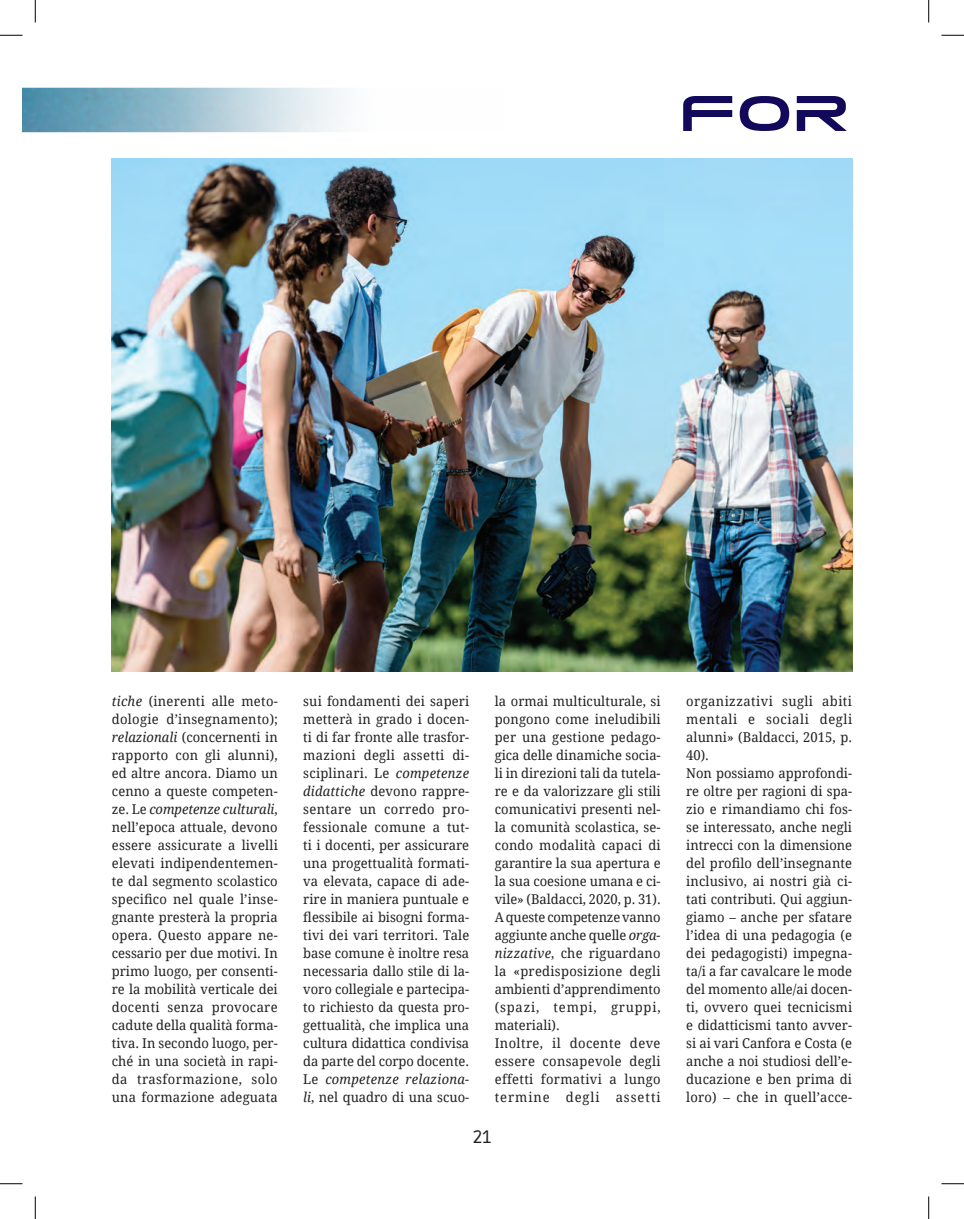
<style>
.page{position:relative;width:964px;height:1219px;background:#fff}
.page>*{position:absolute;margin:0;border:0;box-sizing:border-box;transform-origin:0 0}
.t1{font:57.6px "Tele Marines Bold Expanded";color:#13095a}
.t2{font:18px "Ruda";color:#231f20}
.t3{font:13.5px/18px "Droid Serif";letter-spacing:.005em;color:#231f20;text-align:justify;scale:.96 1}
.s1{font-style:italic}
</style>
<div class="page">
<img style="left:22px;top:88px;width:322px;height:44px">
<img style="left:112px;top:159px;width:740px;height:513px">
<svg style="left:0;top:35px;width:22px;height:1px"></svg>
<svg style="left:941px;top:35px;width:22px;height:1px"></svg>
<svg style="left:0;top:1183px;width:22px;height:1px"></svg>
<svg style="left:941px;top:1183px;width:22px;height:1px"></svg>
<svg style="left:35px;top:0;width:1px;height:22px"></svg>
<svg style="left:35px;top:1196px;width:1px;height:23px"></svg>
<svg style="left:928px;top:0;width:1px;height:22px"></svg>
<svg style="left:928px;top:1196px;width:1px;height:23px"></svg>
<h1 class="t1" style="left:679px;top:85px;width:172px">FOR</h1>
<p class="t3" style="left:112px;top:692px;width:174px"><span class="s1">tiche</span> (inerenti alle meto&shy;dologie d’insegnamento); <span class="s1">relazionali</span> (concernenti in rapporto con gli alunni), ed altre ancora. Diamo un cenno a queste competen&shy;ze. Le <span class="s1">competenze culturali</span>, nell’epoca attuale, devono essere assicurate a livelli elevati indipendentemen&shy;te dal segmento scolastico specifico nel quale l’inse&shy;gnante presterà la propria opera. Questo appare ne&shy;cessario per due motivi. In primo luogo, per consenti&shy;re la mobilità verticale dei docenti senza provocare cadute della qualità forma&shy;tiva. In secondo luogo, per&shy;ché in una società in rapi&shy;da trasformazione, solo una formazione adeguata</p>
<p class="t3" style="left:303px;top:692px;width:174px">sui fondamenti dei saperi metterà in grado i docen&shy;ti di far fronte alle trasfor&shy;mazioni degli assetti di&shy;sciplinari. Le <span class="s1">competenze didattiche</span> devono rappre&shy;sentare un corredo pro&shy;fessionale comune a tut&shy;ti i docenti, per assicurare una progettualità formati&shy;va elevata, capace di ade&shy;rire in maniera puntuale e flessibile ai bisogni forma&shy;tivi dei vari territori. Tale base comune è inoltre resa necessaria dallo stile di la&shy;voro collegiale e partecipa&shy;to richiesto da questa pro&shy;gettualità, che implica una cultura didattica condivisa da parte del corpo docente.<br>Le <span class="s1">competenze relaziona&shy;li</span>, nel quadro di una scuo-</p>
<p class="t3" style="left:494px;top:692px;width:174px;text-align:left">la ormai multiculturale, si pongono come ineludibili per una gestione pedago&shy;gica delle dinamiche socia&shy;li in direzioni tali da tutela&shy;re e da valorizzare gli stili comunicativi presenti nel&shy;la comunità scolastica, se&shy;condo modalità capaci di garantire la sua apertura e la sua coesione umana e ci&shy;vile» (Baldacci, 2020, p. 31).<br>A queste competenze vanno aggiunte anche quelle <span class="s1">orga&shy;nizzative</span>, che riguardano la «predisposizione degli ambienti d’apprendimento (spazi, tempi, gruppi, materiali).<br>Inoltre, il docente deve essere consapevole degli effetti formativi a lungo termine degli assetti</p>
<p class="t3" style="left:686px;top:692px;width:174px;text-align:left">organizzativi sugli abiti mentali e sociali degli alunni» (Baldacci, 2015, p.<br>40).<br>Non possiamo approfondi&shy;re oltre per ragioni di spa&shy;zio e rimandiamo chi fos&shy;se interessato, anche negli intrecci con la dimensione del profilo dell’insegnante inclusivo, ai nostri già ci&shy;tati contributi. Qui aggiun&shy;giamo – anche per sfatare l’idea di una pedagogia (e dei pedagogisti) impegna&shy;ta/i a far cavalcare le mode del momento alle/ai docen&shy;ti, ovvero quei tecnicismi e didatticismi tanto avver&shy;si ai vari Canfora e Costa (e anche a noi studiosi dell’e&shy;ducazione e ben prima di loro) – che in quell’acce-</p>
<h2 class="t2" style="left:472px;top:1127px;width:20px">21</h2>
</div>
